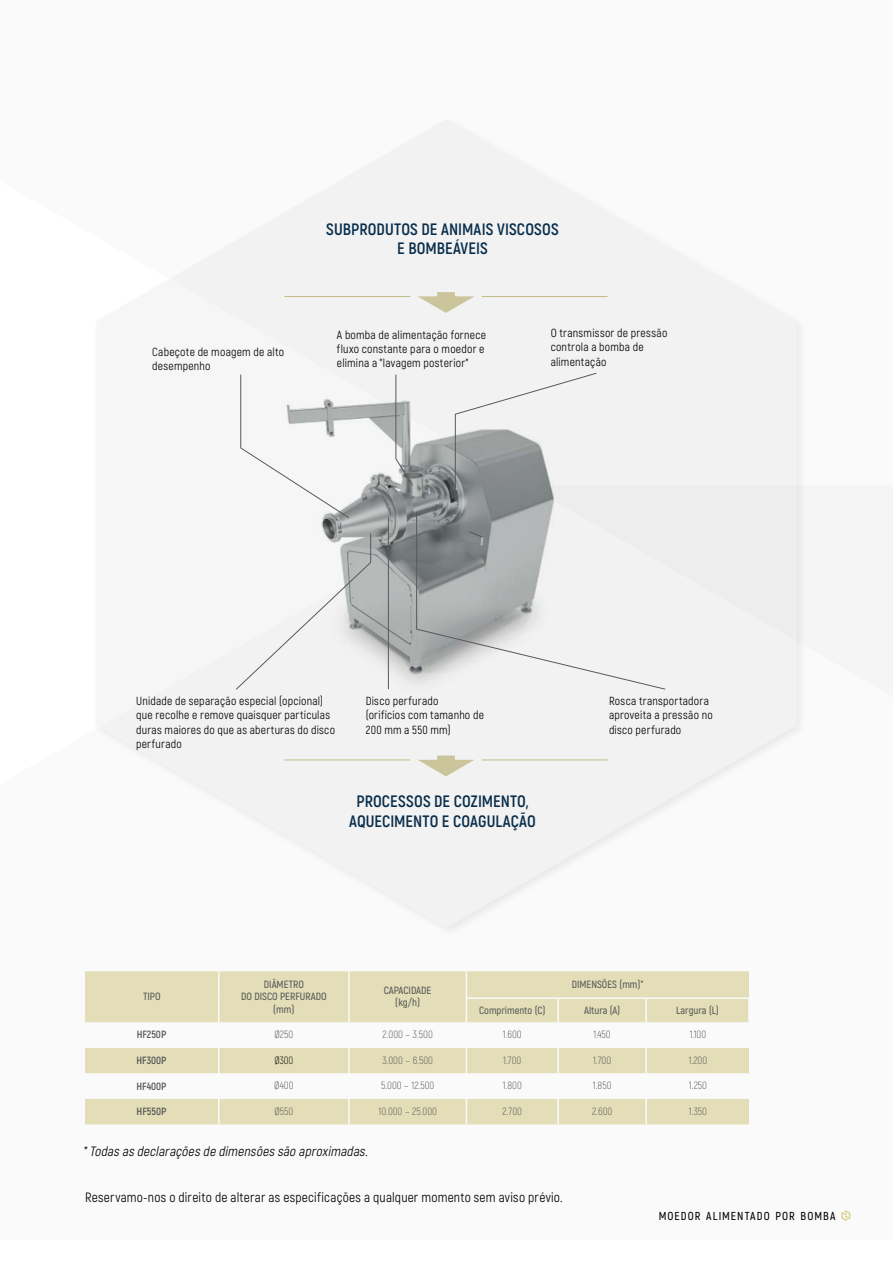
<style>
.page{position:relative;width:893px;height:1263px;background:#fff}
.page>*{position:absolute;margin:0;border:0;box-sizing:border-box;transform-origin:0 0}
.t1{font:700 16.5px/19.5px "Akrobat";letter-spacing:.005em;color:#082d4a;text-align:center}
.t2{font:13.5px "Akrobat";letter-spacing:.015em;color:#000}
.t3{font:italic 13.5px "Akrobat";color:#000}
.t4{font:11.7px/14.4px "Akrobat";letter-spacing:.02em;color:#000}
.t5{font:600 11.55px "Akrobat";letter-spacing:.09em;color:#000}
.t6{font:300 10.5px "Akrobat";color:#58595b}
.t7{font:600 10.5px/12.6px "Akrobat";color:#58595b;text-align:center}
.t8{font:700 10.5px "Akrobat";color:#58595b}
.t9{font:300 10.5px "Akrobat";color:#000}
</style>
<div class="page">
<svg style="left:841px;top:1210px;width:9px;height:11px"></svg>
<div style="left:91px;top:114px;width:717px;height:824px;background:#000;opacity:.75"></div>
<div style="left:96px;top:119px;width:700px;height:809px;background:#f2f2f2"></div>
<svg style="left:455px;top:372px;width:142px;height:126px"></svg>
<svg style="left:235px;top:533px;width:136px;height:157px"></svg>
<svg style="left:416px;top:511px;width:250px;height:179px"></svg>
<hr style="left:388px;top:518px;width:1px;height:171px;background:#58595b">
<svg style="left:240px;top:374px;width:110px;height:144px"></svg>
<svg style="left:395px;top:374px;width:18px;height:112px"></svg>
<svg style="left:418px;top:292px;width:56px;height:21px"></svg>
<hr style="left:284px;top:296px;width:126px;height:1px;background:#c0ba84">
<hr style="left:482px;top:296px;width:126px;height:1px;background:#c0ba84">
<svg style="left:418px;top:755px;width:56px;height:21px"></svg>
<hr style="left:284px;top:759px;width:126px;height:1px;background:#c0ba84">
<hr style="left:482px;top:759px;width:126px;height:1px;background:#c0ba84">
<div style="left:85px;top:971px;width:664px;height:153px;background:#e3deb7"></div>
<svg style="left:85px;top:1022px;width:664px;height:77px"></svg>
<hr style="left:348px;top:1022px;width:2px;height:26px;background:#fff">
<hr style="left:557px;top:1022px;width:2px;height:26px;background:#fff">
<hr style="left:645px;top:1022px;width:2px;height:26px;background:#fff">
<hr style="left:348px;top:1048px;width:2px;height:25px;background:#fff">
<hr style="left:557px;top:1048px;width:2px;height:25px;background:#fff">
<hr style="left:645px;top:1048px;width:2px;height:25px;background:#fff">
<hr style="left:348px;top:1073px;width:2px;height:26px;background:#fff">
<hr style="left:557px;top:1073px;width:2px;height:26px;background:#fff">
<hr style="left:645px;top:1073px;width:2px;height:26px;background:#fff">
<hr style="left:348px;top:1099px;width:2px;height:25px;background:#fff">
<hr style="left:557px;top:1099px;width:2px;height:25px;background:#fff">
<hr style="left:645px;top:1099px;width:2px;height:25px;background:#fff">
<hr style="left:348px;top:971px;width:2px;height:27px;background:#fff">
<svg style="left:218px;top:971px;width:1px;height:153px"></svg>
<hr style="left:348px;top:998px;width:2px;height:24px;background:#fff">
<svg style="left:466px;top:971px;width:1px;height:153px"></svg>
<hr style="left:557px;top:999px;width:2px;height:23px;background:#fff">
<hr style="left:645px;top:999px;width:2px;height:23px;background:#fff">
<hr style="left:466px;top:997px;width:92px;height:2px;background:#fff">
<hr style="left:558px;top:997px;width:88px;height:2px;background:#fff">
<hr style="left:646px;top:997px;width:104px;height:2px;background:#fff">
<hr style="left:748px;top:999px;width:2px;height:23px;background:#fff">
<p class="t4" style="left:152px;top:344px;width:133px">Cabeçote de moagem de alto desempenho</p>
<h1 class="t1" style="left:326px;top:219px;width:234px">SUBPRODUTOS DE ANIMAIS VISCOSOS<br>E BOMBEÁVEIS</h1>
<p class="t4" style="left:337px;top:327px;width:151px">A bomba de alimentação fornece fluxo constante para o moedor e elimina a "lavagem posterior"</p>
<p class="t4" style="left:551px;top:326px;width:118px">O transmissor de pressão controla a bomba de alimentação</p>
<p class="t4" style="left:136px;top:694px;width:200px">Unidade de separação especial (opcional) que recolhe e remove quaisquer partículas duras maiores do que as aberturas do disco perfurado</p>
<p class="t4" style="left:366px;top:694px;width:120px">Disco perfurado<br>(orifícios com tamanho de<br>200 mm a 550 mm)</p>
<p class="t4" style="left:609px;top:694px;width:105px">Rosca transportadora aproveita a pressão no disco perfurado</p>
<h1 class="t1" style="left:349px;top:792px;width:188px">PROCESSOS DE COZIMENTO,<br>AQUECIMENTO E COAGULAÇÃO</h1>
<p class="t7" style="left:143px;top:990px;width:19px">TIPO</p>
<p class="t7" style="left:241px;top:977px;width:87px">DIÂMETRO<br>DO DISCO PERFURADO (mm)</p>
<p class="t7" style="left:384px;top:984px;width:49px">CAPACIDADE (kg/h)</p>
<p class="t7" style="left:572px;top:978px;width:73px">DIMENSÕES (mm)*</p>
<p class="t7" style="left:479px;top:1003px;width:68px">Comprimento (C)</p>
<p class="t7" style="left:584px;top:1003px;width:37px">Altura (A)</p>
<p class="t7" style="left:676px;top:1003px;width:44px">Largura (L)</p>
<p class="t8" style="left:137px;top:1028px;width:31px">HF250P</p>
<p class="t6" style="left:274px;top:1028px;width:20px">Ø250</p>
<p class="t6" style="left:383px;top:1028px;width:52px">2.000 – 3.500</p>
<p class="t6" style="left:503px;top:1028px;width:20px">1.600</p>
<p class="t6" style="left:594px;top:1028px;width:19px">1.450</p>
<p class="t6" style="left:690px;top:1028px;width:18px">1.100</p>
<p class="t8" style="left:136px;top:1054px;width:32px">HF300P</p>
<p class="t9" style="left:274px;top:1054px;width:20px">Ø300</p>
<p class="t6" style="left:382px;top:1054px;width:52px">3.000 – 6.500</p>
<p class="t6" style="left:503px;top:1054px;width:20px">1.700</p>
<p class="t6" style="left:593px;top:1054px;width:20px">1.700</p>
<p class="t6" style="left:689px;top:1054px;width:20px">1.200</p>
<p class="t8" style="left:136px;top:1079px;width:32px">HF400P</p>
<p class="t6" style="left:274px;top:1079px;width:21px">Ø400</p>
<p class="t6" style="left:381px;top:1079px;width:55px">5.000 – 12.500</p>
<p class="t6" style="left:503px;top:1079px;width:21px">1.800</p>
<p class="t6" style="left:593px;top:1079px;width:20px">1.850</p>
<p class="t6" style="left:689px;top:1079px;width:20px">1.250</p>
<p class="t8" style="left:137px;top:1105px;width:31px">HF550P</p>
<p class="t6" style="left:274px;top:1105px;width:20px">Ø550</p>
<p class="t6" style="left:378px;top:1105px;width:60px">10.000 – 25.000</p>
<p class="t6" style="left:503px;top:1105px;width:21px">2.700</p>
<p class="t6" style="left:592px;top:1105px;width:22px">2.600</p>
<p class="t6" style="left:689px;top:1105px;width:20px">1.350</p>
<p class="t3" style="left:83px;top:1143px;width:290px">*Todasasdeclaraçõesde dimensõessão aproximadas.</p>
<p class="t2" style="left:85px;top:1189px;width:479px">Reservamo-nos o direito de alterar as especificações a qualquer momento sem aviso prévio.</p>
<p class="t5" style="left:659px;top:1209px;width:178px">MOEDOR ALIMENTADO POR BOMBA</p>
</div>
